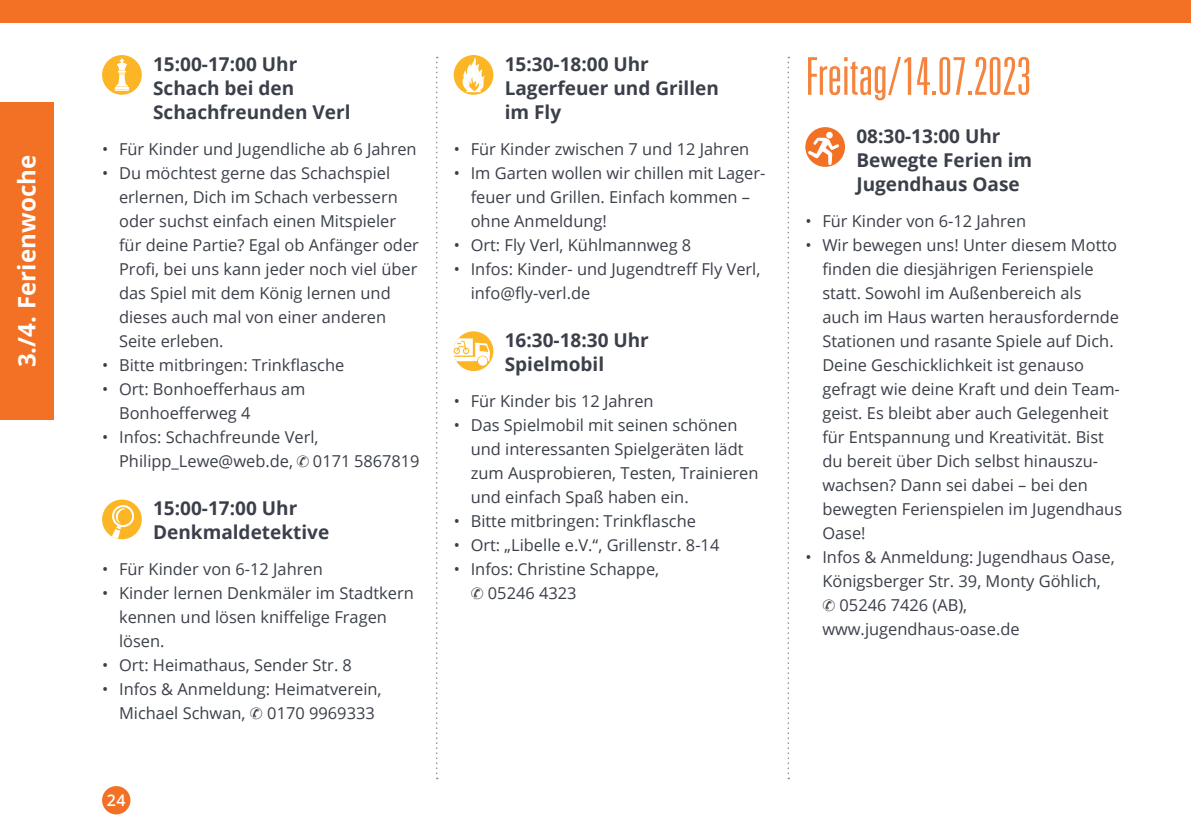
<style>
.page{position:relative;width:1191px;height:840px;background:#fff}
.page>*{position:absolute;margin:0;border:0;box-sizing:border-box;transform-origin:0 0}
.t1{font:300 ultra-condensed 52px "Univers";color:#f5843f}
.t2{font:700 24px "Open Sans";letter-spacing:.005em;color:#fff}
.t3{font:700 19px/24px "Open Sans";color:#3a3f49}
.t4{font:16.4px/24px "Open Sans";color:#3a3f49}
.t5{font:600 16px "Open Sans";color:#fff}
</style>
<div class="page">
<div style="left:102px;top:785px;width:28px;height:29px;background:#f37124;border-radius:50%"></div>
<svg style="left:436px;top:57px;width:2px;height:721px"></svg>
<svg style="left:787px;top:57px;width:2px;height:721px"></svg>
<div style="left:0;top:0;width:1191px;height:23px;background:#f37124"></div>
<div style="left:0;top:102px;width:54px;height:318px;background:#f37124"></div>
<svg style="left:805px;top:127px;width:40px;height:40px"></svg>
<svg style="left:808px;top:132px;width:31px;height:33px"></svg>
<div style="left:454px;top:55px;width:39px;height:40px;background:#fcb525;border-radius:50%"></div>
<svg style="left:462px;top:58px;width:22px;height:34px"></svg>
<div style="left:454px;top:331px;width:39px;height:40px;background:#fcb525;border-radius:50%"></div>
<svg style="left:454px;top:338px;width:36px;height:28px"></svg>
<div style="left:102px;top:55px;width:40px;height:40px;background:#fcb525;border-radius:50%"></div>
<svg style="left:115px;top:58px;width:14px;height:33px"></svg>
<div style="left:102px;top:499px;width:40px;height:40px;background:#fcb525;border-radius:50%"></div>
<svg style="left:109px;top:504px;width:25px;height:35px"></svg>
<h2 class="t2" style="left:10px;top:367px;width:214px;rotate:-90deg">3./4. Ferienwoche</h2>
<p class="t3" style="left:153px;top:51px;width:199px">15:00-17:00 Uhr<br>Schach bei den<br>Schachfreunden Verl</p>
<p class="t4" style="left:102px;top:136px;width:316px">• Für Kinder und Jugendliche ab 6 Jahren</p>
<p class="t4" style="left:119px;top:160px;width:301px;text-indent:-17px">• Du möchtest gerne das Schachspiel erlernen, Dich im Schach verbessern oder suchst einfach einen Mitspieler für deine Partie? Egal ob Anfänger oder Profi, bei uns kann jeder noch viel über das Spiel mit dem König lernen und dieses auch mal von einer anderen Seite erleben.</p>
<p class="t4" style="left:102px;top:352px;width:244px">• Bitte mitbringen: Trinkflasche</p>
<p class="t4" style="left:119px;top:376px;width:188px;text-indent:-17px">• Ort: Bonhoefferhaus am<br>Bonhoefferweg 4</p>
<p class="t4" style="left:119px;top:424px;width:302px;text-indent:-17px">• Infos: Schachfreunde Verl,<br>Philipp_Lewe@web.de, ✆ 0171 5867819</p>
<p class="t3" style="left:153px;top:495px;width:178px">15:00-17:00 Uhr<br>Denkmaldetektive</p>
<p class="t4" style="left:102px;top:556px;width:222px">• Für Kinder von 6-12 Jahren</p>
<p class="t4" style="left:119px;top:580px;width:296px;text-indent:-17px">• Kinder lernen Denkmäler im Stadtkern kennen und lösen kniffelige Fragen lösen.</p>
<p class="t4" style="left:102px;top:652px;width:251px">• Ort: Heimathaus, Sender Str. 8</p>
<p class="t4" style="left:119px;top:676px;width:264px;text-indent:-17px">• Infos &amp; Anmeldung: Heimatverein,<br>Michael Schwan, ✆ 0170 9969333</p>
<p class="t5" style="left:107px;top:789px;width:20px">24</p>
<p class="t3" style="left:505px;top:51px;width:216px">15:30-18:00 Uhr<br>Lagerfeuer und Grillen im Fly</p>
<p class="t4" style="left:454px;top:136px;width:297px">• Für Kinder zwischen 7 und 12 Jahren</p>
<p class="t4" style="left:471px;top:160px;width:296px;text-indent:-17px">• Im Garten wollen wir chillen mit Lager&shy;feuer und Grillen. Einfach kommen – ohne Anmeldung!</p>
<p class="t4" style="left:454px;top:232px;width:239px">• Ort: Fly Verl, Kühlmannweg 8</p>
<p class="t4" style="left:471px;top:256px;width:291px;text-indent:-17px">• Infos: Kinder- und Jugendtreff Fly Verl, info@fly-verl.de</p>
<p class="t3" style="left:505px;top:327px;width:146px">16:30-18:30 Uhr<br>Spielmobil</p>
<p class="t4" style="left:454px;top:388px;width:201px">• Für Kinder bis 12 Jahren</p>
<p class="t4" style="left:471px;top:412px;width:289px;text-indent:-17px">• Das Spielmobil mit seinen schönen und interessanten Spielgeräten lädt zum Ausprobieren, Testen, Trainieren und einfach Spaß haben ein.</p>
<p class="t4" style="left:454px;top:508px;width:244px">• Bitte mitbringen: Trinkflasche</p>
<p class="t4" style="left:454px;top:532px;width:267px">• Ort: „Libelle e.V.“, Grillenstr. 8-14</p>
<p class="t4" style="left:471px;top:556px;width:190px;text-indent:-17px">• Infos: Christine Schappe, ✆ 05246 4323</p>
<h1 class="t1" style="left:805px;top:49px;width:227px">Freitag/14.07.2023</h1>
<p class="t3" style="left:856px;top:123px;width:177px">08:30-13:00 Uhr<br>Bewegte Ferien im<br>Jugendhaus Oase</p>
<p class="t4" style="left:805px;top:208px;width:222px">• Für Kinder von 6-12 Jahren</p>
<p class="t4" style="left:822px;top:232px;width:301px;text-indent:-17px">• Wir bewegen uns! Unter diesem Motto finden die diesjährigen Ferienspiele statt. Sowohl im Außenbereich als auch im Haus warten herausfordernde Stationen und rasante Spiele auf Dich.<br>Deine Geschicklichkeit ist genauso gefragt wie deine Kraft und dein Team&shy;geist. Es bleibt aber auch Gelegenheit für Entspannung und Kreativität. Bist du bereit über Dich selbst hinauszu&shy;wachsen? Dann sei dabei – bei den bewegten Ferienspielen im Jugendhaus Oase!</p>
<p class="t4" style="left:822px;top:544px;width:294px;text-indent:-17px">• Infos &amp; Anmeldung: Jugendhaus Oase,<br>Königsberger Str. 39, Monty Göhlich, ✆ 05246 7426 (AB), www.jugendhaus-oase.de</p>
</div>
